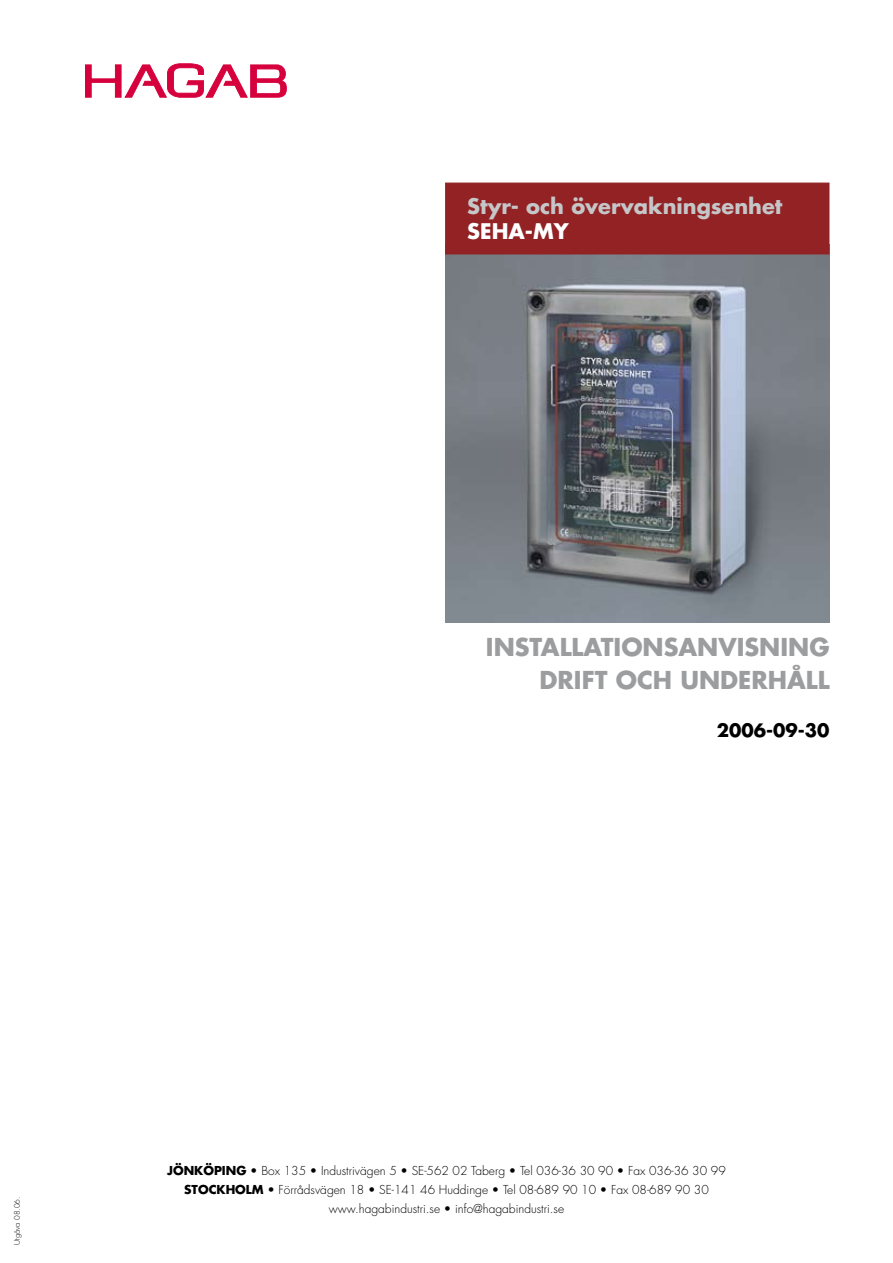
<style>
.page{position:relative;width:893px;height:1263px;background:#fff}
.page>*{position:absolute;margin:0;border:0;box-sizing:border-box;transform-origin:0 0}
.t1{font:700 24px/33.5px "Futura";color:#9c9d9f;text-align:right}
.t2{font:700 21px "Futura";color:#c5c6c8}
.t3{font:700 21px "Futura";color:#fff}
.t4{font:700 18px "Futura";color:#000}
.t5{font:300 12px/19.2px "Futura";color:#000;text-align:center}
.t6{font:300 7.5px "Futura";color:#000}
.s1{font-weight:700}
</style>
<div class="page">
<img style="left:445px;top:254px;width:384px;height:368px">
<div style="left:445px;top:183px;width:384px;height:71px;background:#922224"></div>
<svg style="left:85px;top:63px;width:202px;height:35px"></svg>
<h2 class="t2" style="left:467px;top:192px;width:317px">Styr- och övervakningsenhet</h2>
<h2 class="t3" style="left:467px;top:217px;width:103px">SEHA-MY</h2>
<h1 class="t1" style="left:486px;top:630px;width:345px">INSTALLATIONSANVISNING<br>DRIFT OCH UNDERHÅLL</h1>
<h3 class="t4" style="left:717px;top:719px;width:114px">2006-09-30</h3>
<p class="t6" style="left:12px;top:1245px;width:49px;rotate:-90deg">Utgåva 08.06.</p>
<p class="t5" style="left:167px;top:1161px;width:560px"><span class="s1">JÖNKÖPING</span> • Box 135 • Industrivägen 5 • SE-562 02 Taberg • Tel 036-36 30 90 • Fax 036-36 30 99<br><span class="s1">STOCKHOLM</span> • Förrådsvägen 18 • SE-141 46 Huddinge • Tel 08-689 90 10 • Fax 08-689 90 30 www.hagabindustri.se • info@hagabindustri.se</p>
</div>
